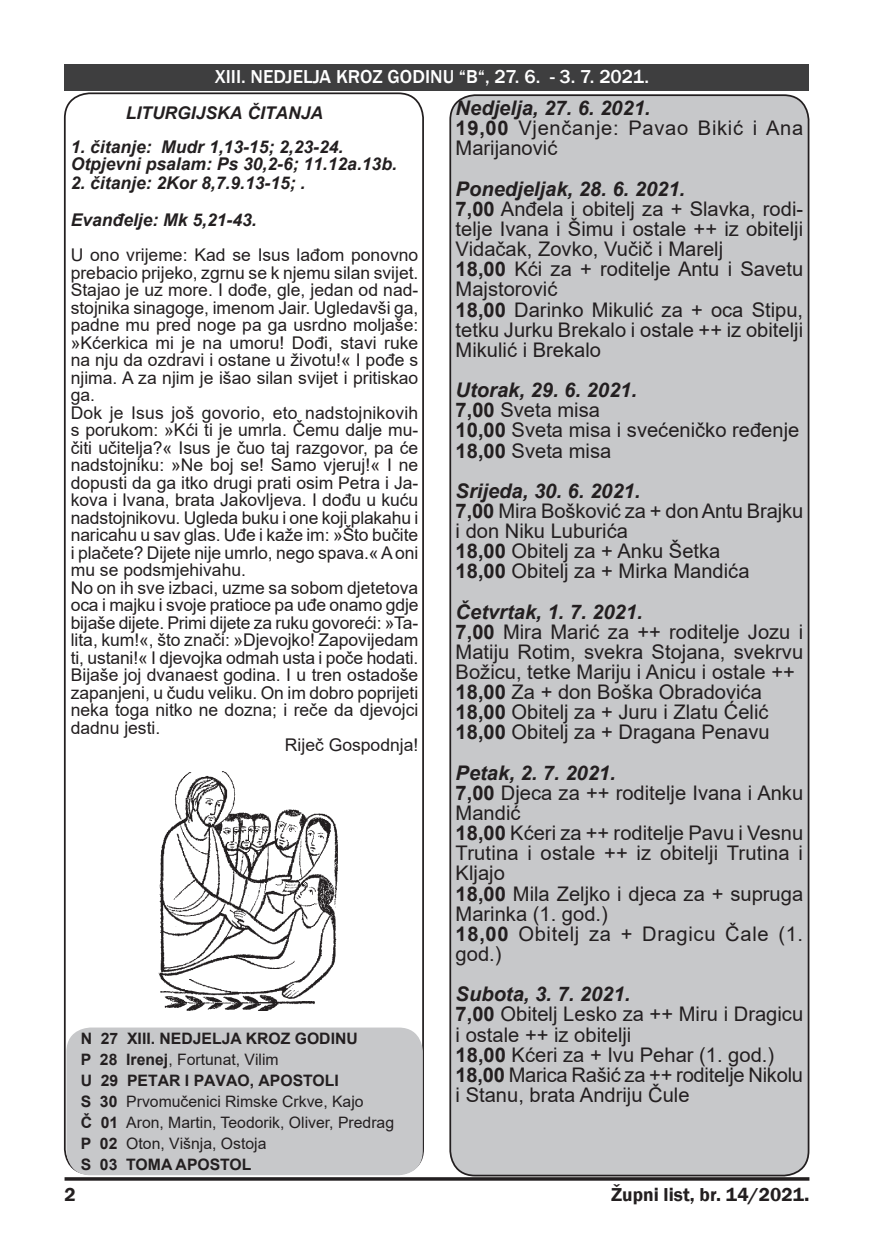
<style>
.page{position:relative;width:874px;height:1241px;background:#fff}
.page>*{position:absolute;margin:0;border:0;box-sizing:border-box;transform-origin:0 0}
.t1{font:20.12px/20.1px "Arial";color:#231f20}
.t2{font:italic 700 20.12px "Arial";color:#231f20}
.t3{font:20.12px/20.1px "Arial";letter-spacing:.035em;color:#231f20}
.t4{font:500 19.25px "Franklin Gothic";color:#fff}
.Tekst{font:600 19.25px "Franklin Gothic";color:#231f20}
.t5{font:17.5px/17.5px "Arial";color:#231f20;text-align:justify}
.t6{font:italic 700 17.5px "Arial";color:#231f20}
.t7{font:15.75px "Arial";color:#231f20}
.t8{font:700 15.75px "Arial";color:#231f20}
.s1{font-weight:700}
.s2{font-size:21px}
</style>
<div class="page">
<div style="left:66px;top:1027px;width:356px;height:147px;background:#c7c8ca;border-radius:24px"></div>
<div style="left:64px;top:64px;width:745px;height:27px;background:#3e3e3f"></div>
<svg style="left:64px;top:1176px;width:745px;height:4px;background:#595657"></svg>
<div style="left:450px;top:95px;width:358px;height:1080px;background:#c7c8ca;border-radius:25px"></div>
<div style="left:449px;top:94px;width:360px;height:1082px;border:2px solid #231f20;border-radius:25px"></div>
<img style="left:158px;top:771px;width:180px;height:239px">
<p class="t4" style="left:215px;top:65px;width:435px">XIII. NEDJELJA KROZ GODINU “B“, 27. 6. - 3. 7. 2021.</p>
<p class="t6" style="left:126px;top:101px;width:199px">LITURGIJSKA ČITANJA</p>
<p class="t6" style="left:71px;top:135px;width:274px">1. čitanje: Mudr 1,13-15; 2,23-24.</p>
<p class="t6" style="left:71px;top:152px;width:327px">Otpjevni psalam: Ps 30,2-6; 11.12a.13b.</p>
<p class="t6" style="left:71px;top:171px;width:236px">2. čitanje: 2Kor 8,7.9.13-15; .</p>
<p class="t6" style="left:71px;top:208px;width:187px">Evanđelje: Mk 5,21-43.</p>
<p class="t5" style="left:71px;top:246px;width:349px">U ono vrijeme: Kad se Isus lađom ponovno prebacio prijeko, zgrnu se k njemu silan svijet.<br>Stajao je uz more. I dođe, gle, jedan od nad&shy;stojnika sinagoge, imenom Jair. Ugledavši ga, padne mu pred noge pa ga usrdno moljaše: »Kćerkica mi je na umoru! Dođi, stavi ruke na nju da ozdravi i ostane u životu!« I pođe s njima. A za njim je išao silan svijet i pritiskao ga.</p>
<p class="t5" style="left:71px;top:403px;width:349px">Dok je Isus još govorio, eto nadstojnikovih s porukom: »Kći ti je umrla. Čemu dalje mu&shy;čiti učitelja?« Isus je čuo taj razgovor, pa će nadstojniku: »Ne boj se! Samo vjeruj!« I ne dopusti da ga itko drugi prati osim Petra i Ja&shy;kova i Ivana, brata Jakovljeva. I dođu u kuću nadstojnikovu. Ugleda buku i one koji plakahu i naricahu u sav glas. Uđe i kaže im: »Što bučite i plačete? Dijete nije umrlo, nego spava.« A oni mu se podsmjehivahu.</p>
<p class="t5" style="left:71px;top:578px;width:349px">No on ih sve izbaci, uzme sa sobom djetetova oca i majku i svoje pratioce pa uđe onamo gdje bijaše dijete. Primi dijete za ruku govoreći: »Ta&shy;lita, kum!«, što znači: »Djevojko! Zapovijedam ti, ustani!« I djevojka odmah usta i poče hodati.<br>Bijaše joj dvanaest godina. I u tren ostadoše zapanjeni, u čudu veliku. On im dobro poprijeti neka toga nitko ne dozna; i reče da djevojci dadnu jesti.</p>
<p class="t5" style="left:285px;top:736px;width:135px">Riječ Gospodnja!</p>
<p class="t8" style="left:81px;top:1027px;width:278px">N 27 XIII. NEDJELJA KROZ GODINU</p>
<p class="t7" style="left:81px;top:1048px;width:199px"><span class="s1">P 28 Irenej</span>, Fortunat, Vilim</p>
<p class="t8" style="left:81px;top:1069px;width:259px">U 29 PETAR I PAVAO, APOSTOLI</p>
<p class="t7" style="left:81px;top:1090px;width:284px"><span class="s1">S 30</span> Prvomučenici Rimske Crkve, Kajo</p>
<p class="t7" style="left:81px;top:1111px;width:315px"><span class="s1">Č 01</span> Aron, Martin, Teodorik, Oliver, Predrag</p>
<p class="t7" style="left:81px;top:1132px;width:187px"><span class="s1">P 02</span> Oton, Višnja, Ostoja</p>
<p class="t8" style="left:81px;top:1153px;width:172px">S 03 TOMA APOSTOL</p>
<p class="t2" style="left:455px;top:95px;width:196px">Nedjelja, 27. 6. 2021.</p>
<p class="t3" style="left:455px;top:118px;width:349px"><span class="s1">19,00</span> Vjenčanje: Pavao Bikić i Ana<br>Marijanović</p>
<p class="t2" style="left:455px;top:175px;width:231px">Ponedjeljak, 28. 6. 2021.</p>
<p class="t1" style="left:455px;top:198px;width:349px;text-align:justify"><span class="s1">7,00</span> Anđela i obitelj za + Slavka, rodi&shy;telje Ivana i Šimu i ostale ++ iz obitelji Vidačak, Zovko, Vučič i Marelj</p>
<p class="t1" style="left:455px;top:259px;width:349px"><span class="s1">18,00</span> Kći za + roditelje Antu i Savetu<br>Majstorović</p>
<p class="t1" style="left:455px;top:299px;width:349px;text-align:justify"><span class="s1">18,00</span> Darinko Mikulić za + oca Stipu, tetku Jurku Brekalo i ostale ++ iz obitelji Mikulić i Brekalo</p>
<p class="t2" style="left:455px;top:376px;width:183px">Utorak, 29. 6. 2021.</p>
<p class="t1" style="left:455px;top:400px;width:146px"><span class="s1">7,00</span> Sveta misa</p>
<p class="t1" style="left:455px;top:420px;width:345px"><span class="s1">10,00</span> Sveta misa i svećeničko ređenje</p>
<p class="t1" style="left:455px;top:440px;width:157px"><span class="s1">18,00</span> Sveta misa</p>
<p class="t2" style="left:455px;top:477px;width:186px">Srijeda, 30. 6. 2021.</p>
<p class="t1" style="left:455px;top:500px;width:349px"><span class="s1">7,00</span> Mira Bošković za + don Antu Brajku i don Niku Luburića</p>
<p class="t1" style="left:455px;top:541px;width:266px"><span class="s1">18,00</span> Obitelj za + Anku Šetka</p>
<p class="t1" style="left:455px;top:561px;width:295px"><span class="s1">18,00</span> Obitelj za + Mirka Mandića</p>
<p class="t2" style="left:455px;top:598px;width:188px">Četvrtak, 1. 7. 2021.</p>
<p class="t1" style="left:455px;top:621px;width:349px;text-align:justify"><span class="s1">7,00</span> Mira Marić za ++ roditelje Jozu i Matiju Rotim, svekra Stojana, svekrvu Božicu, tetke Mariju i Anicu i ostale ++</p>
<p class="t1" style="left:455px;top:681px;width:307px"><span class="s1">18,00</span> Za + don Boška Obradovića</p>
<p class="t1" style="left:455px;top:702px;width:314px"><span class="s1">18,00</span> Obitelj za + Juru i Zlatu Ćelić</p>
<p class="t1" style="left:455px;top:722px;width:315px"><span class="s1">18,00</span> Obitelj za + Dragana Penavu</p>
<p class="t2" style="left:455px;top:759px;width:161px">Petak, 2. 7. 2021.</p>
<p class="t1" style="left:455px;top:782px;width:349px"><span class="s1">7,00</span> Djeca za ++ roditelje Ivana i Anku<br>Mandić</p>
<p class="t1" style="left:455px;top:822px;width:349px;text-align:justify"><span class="s1">18,00</span> Kćeri za ++ roditelje Pavu i Vesnu Trutina i ostale ++ iz obitelji Trutina i Kljajo</p>
<p class="t1" style="left:455px;top:883px;width:349px"><span class="s1">18,00</span> Mila Zeljko i djeca za + supruga<br>Marinka (1. god.)</p>
<p class="t3" style="left:455px;top:923px;width:349px"><span class="s1">18,00</span> Obitelj za + Dragicu Čale (1. god.)</p>
<p class="t2" style="left:455px;top:980px;width:176px">Subota, 3. 7. 2021.</p>
<p class="t1" style="left:455px;top:1003px;width:349px"><span class="s1">7,00</span> Obitelj Lesko za ++ Miru i Dragicu i ostale ++ iz obitelji</p>
<p class="t1" style="left:455px;top:1044px;width:320px"><span class="s1">18,00</span> Kćeri za + Ivu Pehar (1. god.)</p>
<p class="t1" style="left:455px;top:1064px;width:349px"><span class="s1">18,00</span> Marica Rašić za ++ roditelje Nikolu i Stanu, brata Andriju Čule</p>
<p class="Tekst" style="left:64px;top:1182px;width:13px">2</p>
<p class="Tekst" style="left:610px;top:1182px;width:200px">Župni list, br. 14/2021<span class="s2">.</span></p>
</div>
